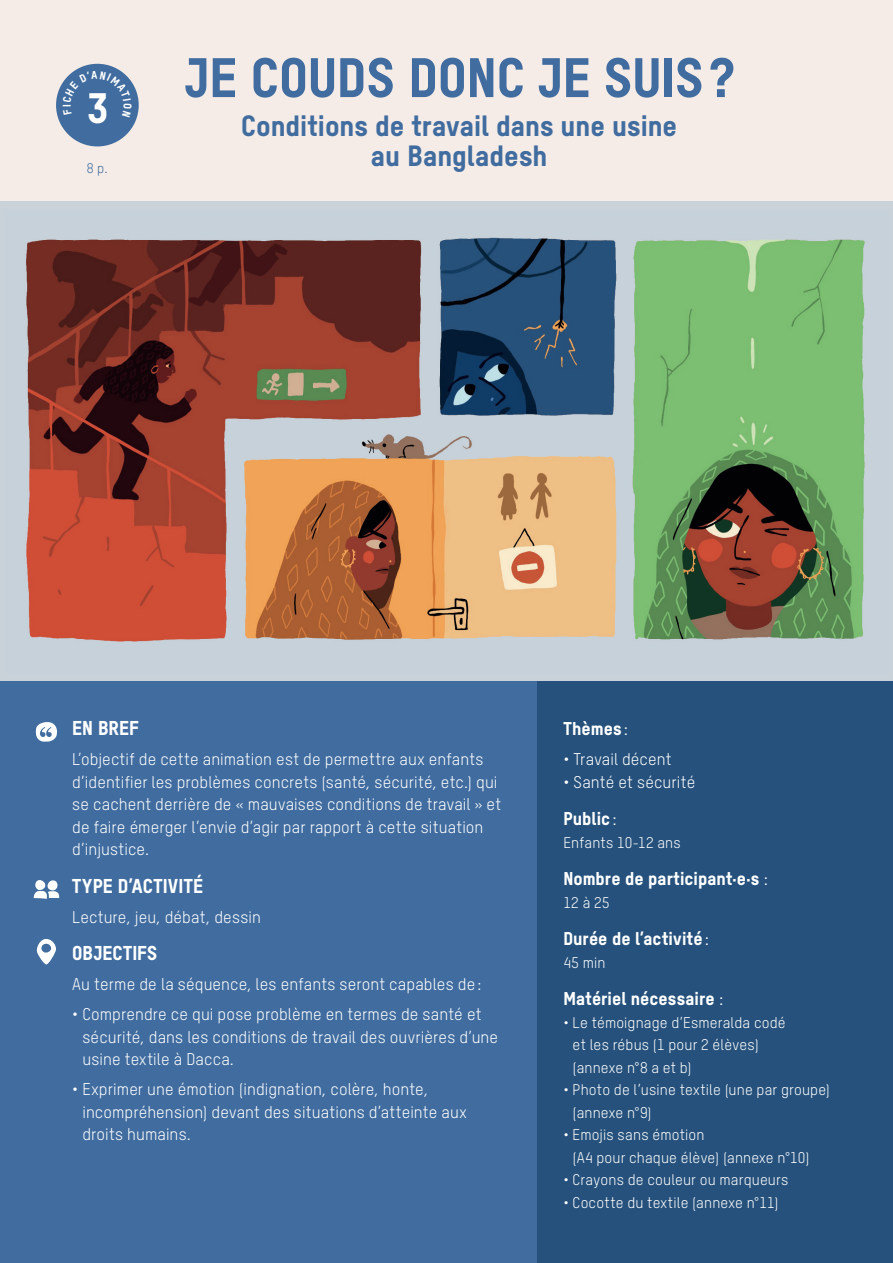
<style>
.page{position:relative;width:893px;height:1263px;background:#f5ece7}
.page>*{position:absolute;margin:0;border:0;box-sizing:border-box;transform-origin:0 0}
.t1{font:54px "T Star Pro Heavy";color:#406c9f}
.t2{font:41.4px "T Star Pro Heavy";color:#fff}
.t3{font:28.5px/30px "T Star Pro Heavy";color:#406c9f;text-align:center}
.t4{font:19.5px "T Star Pro Heavy";letter-spacing:.01em;color:#fff}
.t5{font:18px "T Star Pro Heavy";color:#fff}
.t6{font:16.5px/22.5px "T Star Pro Regular";letter-spacing:.01em;color:#fff}
.t7{font:15px/22.5px "T Star Pro Regular";letter-spacing:.01em;color:#fff}
.t8{font:13.5px "T Star Pro Regular";color:#406c9f}
.t9{font:10.95px "T Star Pro Heavy";color:#fff}
.s1{font-family:"T Star Pro Regular"}
</style>
<div class="page">
<div style="left:0;top:680px;width:540px;height:583px;background:#406c9f"></div>
<div style="left:538px;top:680px;width:355px;height:583px;background:#25517c"></div>
<svg style="left:36px;top:722px;width:22px;height:20px"></svg>
<svg style="left:34px;top:880px;width:25px;height:19px"></svg>
<svg style="left:36px;top:939px;width:20px;height:25px"></svg>
<div style="left:56px;top:64px;width:83px;height:82px;background:#406c9f;border-radius:50%"></div>
<div style="left:0;top:201px;width:893px;height:479px;background:#c9d1d9"></div>
<img style="left:26px;top:237px;width:839px;height:405px">
<svg style="left:63px;top:71px;width:69px;height:12px"></svg>
<p class="t9" style="left:58px;top:107px;width:4px;rotate:-90deg">I</p>
<h2 class="t2" style="left:87px;top:76px;width:23px">3</h2>
<p class="t8" style="left:87px;top:158px;width:22px">8 p.</p>
<h1 class="t1" style="left:185px;top:36px;width:550px">JE COUDS DONC JE SUIS?</h1>
<h3 class="t3" style="left:241px;top:108px;width:437px">Conditions de travail dans une usine au Bangladesh</h3>
<p class="t4" style="left:72px;top:713px;width:68px">EN BREF</p>
<p class="t6" style="left:72px;top:747px;width:430px">L’objectif de cette animation est de permettre aux enfants d’identifier les problèmes concrets (santé, sécurité, etc.) qui se cachent derrière de « mauvaises conditions de travail » et de faire émerger l’envie d’agir par rapport à cette situation d’injustice.</p>
<p class="t4" style="left:72px;top:870px;width:132px">TYPE D’ACTIVITÉ</p>
<p class="t6" style="left:72px;top:904px;width:190px">Lecture, jeu, débat, dessin</p>
<p class="t4" style="left:72px;top:938px;width:87px">OBJECTIFS</p>
<p class="t6" style="left:72px;top:972px;width:411px">Au terme de la séquence, les enfants seront capables de:</p>
<p class="t6" style="left:82px;top:1002px;width:417px;text-indent:-10px">• Comprendre ce qui pose problème en termes de santé et sécurité, dans les conditions de travail des ouvrières d’une usine textile à Dacca.</p>
<p class="t6" style="left:82px;top:1077px;width:386px;text-indent:-10px">• Exprimer une émotion (indignation, colère, honte, incompréhension) devant des situations d’atteinte aux droits humains.</p>
<p class="t5" style="left:563px;top:715px;width:66px">Thèmes <span class="s1">:</span></p>
<p class="t6" style="left:563px;top:747px;width:110px">• Travail décent</p>
<p class="t6" style="left:563px;top:769px;width:133px">• Santé et sécurité</p>
<p class="t5" style="left:563px;top:805px;width:55px">Public <span class="s1">:</span></p>
<p class="t7" style="left:563px;top:830px;width:119px">Enfants 10-12 ans</p>
<p class="t5" style="left:563px;top:865px;width:206px">Nombre de participant·e·s <span class="s1">:</span></p>
<p class="t7" style="left:563px;top:890px;width:48px">12 à 25</p>
<p class="t5" style="left:563px;top:925px;width:147px">Durée de l’activité<span class="s1">:</span></p>
<p class="t7" style="left:563px;top:950px;width:44px">45 min</p>
<p class="t5" style="left:563px;top:985px;width:162px">Matériel nécessaire <span class="s1">:</span></p>
<p class="t7" style="left:573px;top:1010px;width:215px;text-indent:-9px">• Le témoignage d’Esmeralda codé et les rébus (1 pour 2 élèves) (annexe n°8 a et b)</p>
<p class="t7" style="left:573px;top:1077px;width:259px;text-indent:-9px">• Photo de l’usine textile (une par groupe) (annexe n°9)</p>
<p class="t7" style="left:573px;top:1122px;width:238px;text-indent:-9px">• Emojis sans émotion<br>(A4 pour chaque élève) (annexe n°10)</p>
<p class="t7" style="left:563px;top:1167px;width:227px">• Crayons de couleur ou marqueurs</p>
<p class="t7" style="left:563px;top:1190px;width:217px">• Cocotte du textile (annexe n°11)</p>
</div>
